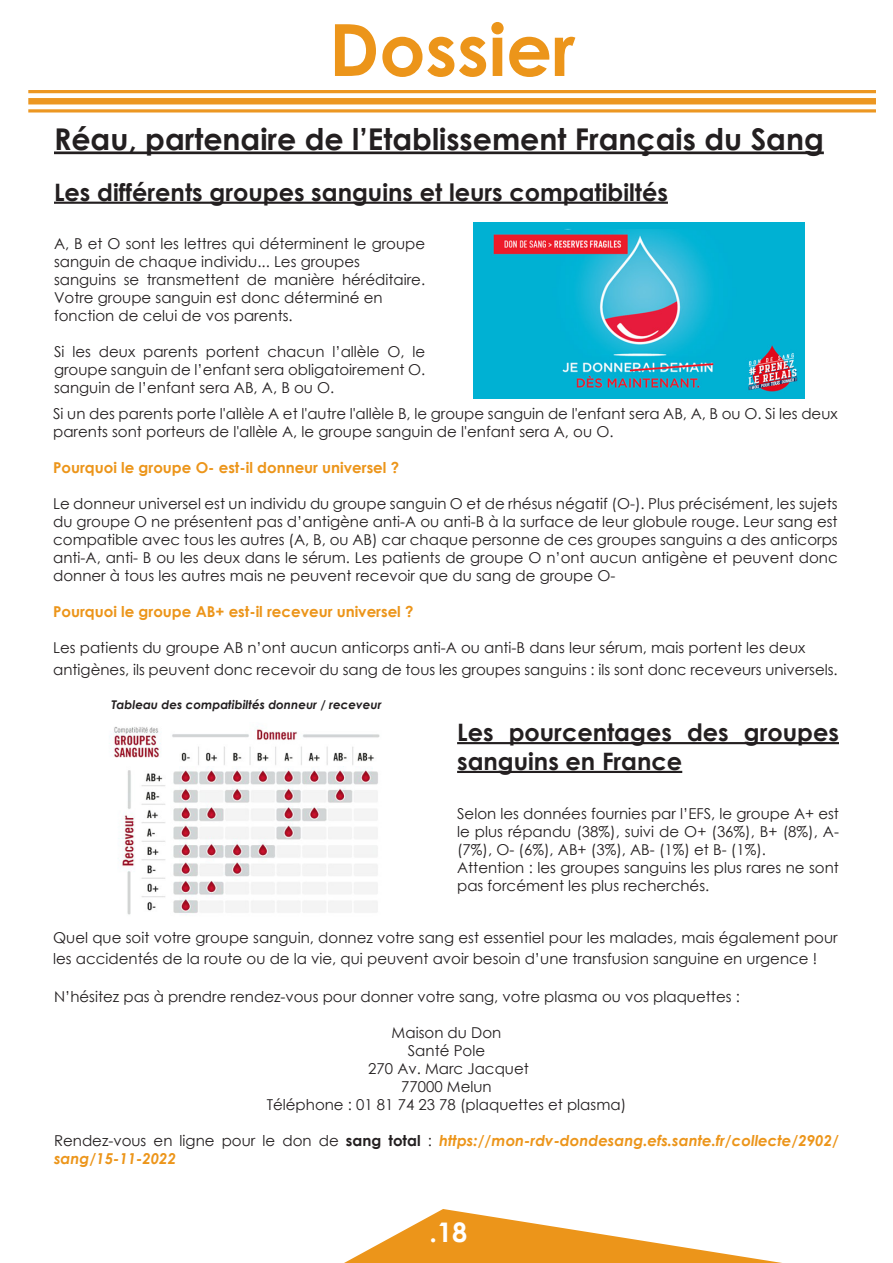
<style>
.page{position:relative;width:893px;height:1263px;background:#fff}
.page>*{position:absolute;margin:0;border:0;box-sizing:border-box;transform-origin:0 0}
.t1{font:700 72px "Century Gothic";color:#ec951a}
.t2{font:700 30px "Century Gothic";color:#231f20}
.t3{font:700 27px "Century Gothic";color:#fff}
.t4{font:700 24px/28.8px "Century Gothic";color:#231f20}
.t5{font:15px/18px "Century Gothic";color:#231f20}
.t6{font:italic 700 15px/18px "Century Gothic";color:#ec951a}
.t7{font:700 15px "Century Gothic";color:#ec951a}
.t8{font:italic 700 12px "Century Gothic";color:#231f20}
.s1{font-weight:400;font-style:normal;color:#231f20}
.s2{font-style:normal;color:#231f20}
</style>
<div class="page">
<hr style="left:28px;top:90px;width:848px;height:3px;background:#ec9722">
<div style="left:28px;top:98px;width:848px;height:6px;background:#ec9722"></div>
<svg style="left:28px;top:109px;width:848px;height:4px;background:#efab4d"></svg>
<svg style="left:344px;top:1209px;width:438px;height:54px"></svg>
<hr style="left:54px;top:151px;width:770px;height:3px;background:#231f20">
<hr style="left:54px;top:202px;width:614px;height:2px;background:#231f20">
<img style="left:474px;top:222px;width:330px;height:177px">
<img style="left:109px;top:726px;width:271px;height:189px">
<hr style="left:457px;top:742px;width:382px;height:2px;background:#231f20">
<hr style="left:457px;top:771px;width:225px;height:2px;background:#231f20">
<p class="t1" style="left:329px;top:-5px;width:248px">Dossier</p>
<p class="t2" style="left:54px;top:116px;width:771px">Réau, partenaire de l’Etablissement Français du Sang</p>
<p class="t4" style="left:54px;top:176px;width:615px">Les différents groupes sanguins et leurs compatibiltés</p>
<p class="t5" style="left:54px;top:234px;width:373px">A, B et O sont les lettres qui déterminent le groupe sanguin de chaque individu... Les groupes</p>
<p class="t5" style="left:54px;top:270px;width:373px">sanguins se transmettent de manière héréditaire.<br>Votre groupe sanguin est donc déterminé en</p>
<p class="t5" style="left:54px;top:306px;width:240px">fonction de celui de vos parents.</p>
<p class="t5" style="left:54px;top:342px;width:373px;text-align:justify">Si les deux parents portent chacun l’allèle O, le groupe sanguin de l’enfant sera obligatoirement O. sanguin de l’enfant sera AB, A, B ou O.</p>
<p class="t5" style="left:53px;top:404px;width:786px">Si un des parents porte l'allèle A et l'autre l'allèle B, le groupe sanguin de l'enfant sera AB, A, B ou O. Si les deux parents sont porteurs de l'allèle A, le groupe sanguin de l'enfant sera A, ou O.</p>
<p class="t7" style="left:53px;top:456px;width:347px">Pourquoi le groupe O- est-il donneur universel ?</p>
<p class="t5" style="left:53px;top:494px;width:786px;text-align:justify">Le donneur universel est un individu du groupe sanguin O et de rhésus négatif (O-). Plus précisément, les sujets du groupe O ne présentent pas d’antigène anti-A ou anti-B à la surface de leur globule rouge. Leur sang est compatible avec tous les autres (A, B, ou AB) car chaque personne de ces groupes sanguins a des anticorps anti-A, anti- B ou les deux dans le sérum. Les patients de groupe O n’ont aucun antigène et peuvent donc donner à tous les autres mais ne peuvent recevoir que du sang de groupe O-</p>
<p class="t7" style="left:53px;top:600px;width:362px">Pourquoi le groupe AB+ est-il receveur universel ?</p>
<p class="t5" style="left:53px;top:638px;width:754px">Les patients du groupe AB n’ont aucun anticorps anti-A ou anti-B dans leur sérum, mais portent les deux</p>
<p class="t5" style="left:53px;top:660px;width:786px">antigènes, ils peuvent donc recevoir du sang de tous les groupes sanguins : ils sont donc receveurs universels.</p>
<p class="t8" style="left:112px;top:695px;width:271px">Tableau des compatibiltés donneur / receveur</p>
<p class="t4" style="left:457px;top:717px;width:383px">Les pourcentages des groupes sanguins en France</p>
<p class="t5" style="left:457px;top:804px;width:383px;text-align:justify">Selon les données fournies par l’EFS, le groupe A+ est le plus répandu (38%), suivi de O+ (36%), B+ (8%), A-(7%), O- (6%), AB+ (3%), AB- (1%) et B- (1%).</p>
<p class="t5" style="left:457px;top:858px;width:383px">Attention : les groupes sanguins les plus rares ne sont pas forcément les plus recherchés.</p>
<p class="t5" style="left:53px;top:926px;width:786px;line-height:21.6px">Quel que soit votre groupe sanguin, donnez votre sang est essentiel pour les malades, mais également pour les accidentés de la route ou de la vie, qui peuvent avoir besoin d’une transfusion sanguine en urgence !</p>
<p class="t5" style="left:54px;top:987px;width:687px">N’hésitez pas à prendre rendez-vous pour donner votre sang, votre plasma ou vos plaquettes :</p>
<p class="t5" style="left:392px;top:1023px;width:111px">Maison du Don</p>
<p class="t5" style="left:408px;top:1041px;width:79px">Santé Pole</p>
<p class="t5" style="left:368px;top:1059px;width:162px">270 Av. Marc Jacquet</p>
<p class="t5" style="left:401px;top:1077px;width:92px">77000 Melun</p>
<p class="t5" style="left:267px;top:1095px;width:361px">Téléphone : 01 81 74 23 78 (plaquettes et plasma)</p>
<p class="t6" style="left:54px;top:1131px;width:786px"><span class="s1">Rendez-vous en ligne pour le don de</span> <span class="s2">sang total</span> <span class="s1">:</span> https://mon-rdv-dondesang.efs.sante.fr/collecte/2902/ sang/15-11-2022</p>
<p class="t3" style="left:429px;top:1212px;width:39px">.18</p>
</div>
